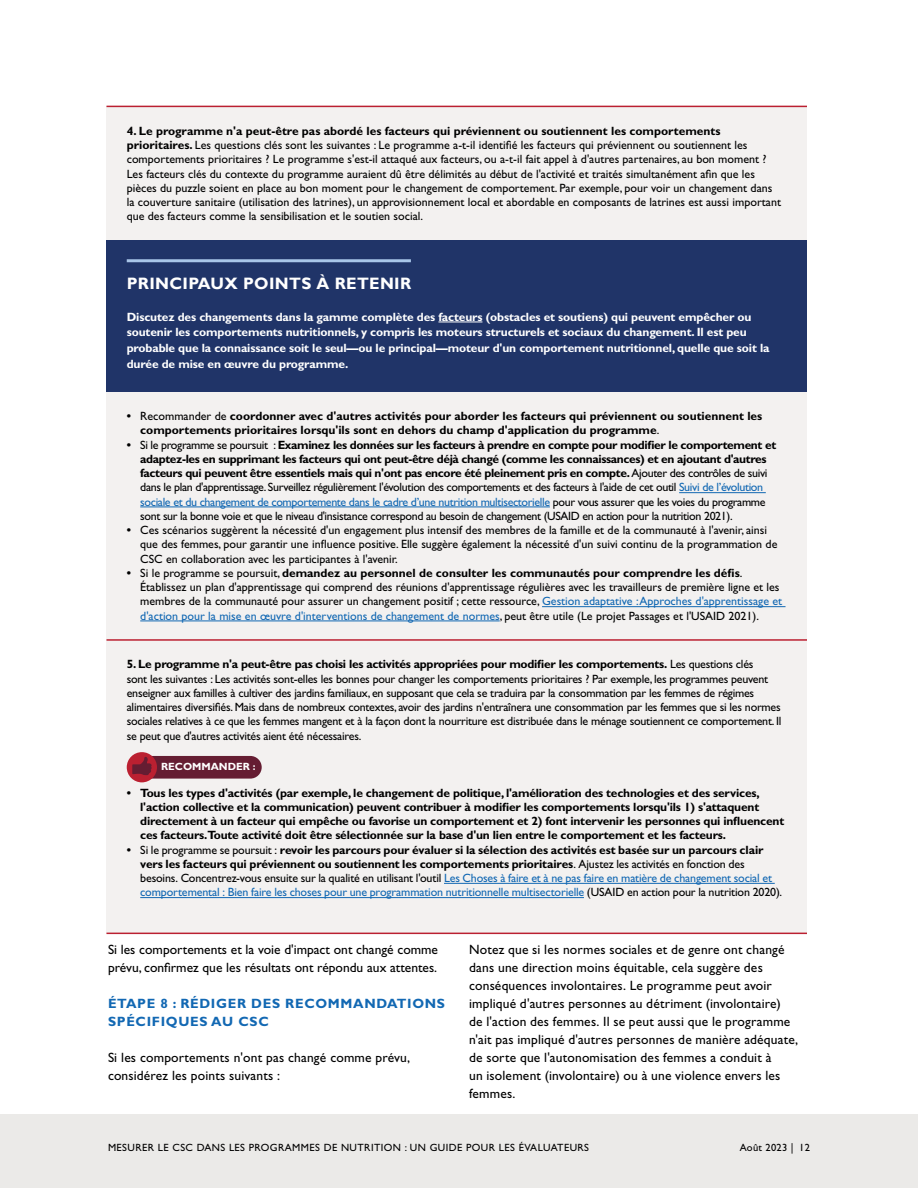
<style>
.page{position:relative;width:918px;height:1188px;background:#fff}
.page>*{position:absolute;margin:0;border:0;box-sizing:border-box;transform-origin:0 0}
.t1{font:700 16.5px "Gill Sans";letter-spacing:.02em;color:#fff}
.t2{font:13.5px/18px "Gill Sans Std";letter-spacing:.01em;color:#000}
.t3{font:700 13.5px/18px "Gill Sans Std";letter-spacing:.05em;color:#1268b3}
.t4{font:12px/14.2px "Gill Sans Std";letter-spacing:-.005em;color:#000}
.t5{font:12px/14.2px "Gill Sans Std";letter-spacing:-.03em;color:#000}
.t6{font:700 12px/14.2px "Gill Sans Std";letter-spacing:-.015em;color:#000}
.t7{font:700 12px/15.8px "Gill Sans Std";letter-spacing:-.01em;color:#fff}
.t8{font:10.5px "Gill Sans Std";letter-spacing:.04em;color:#000}
.t9{font:700 10.5px "Gill Sans Std";color:#fff}
.s1{font-weight:700}
.s2{font-family:"Gill Sans"}
.s3{font-weight:400}
.s4{font-family:"Gill Sans";font-weight:700}
.s5{color:#1268b3}
</style>
<div class="page">
<div style="left:0;top:1114px;width:918px;height:74px;background:#ebeae8"></div>
<div style="left:106px;top:106px;width:701px;height:135px;background:#f3f1f0"></div>
<div style="left:106px;top:392px;width:701px;height:248px;background:#f3f1f0"></div>
<div style="left:106px;top:640px;width:701px;height:293px;background:#f3f1f0"></div>
<div style="left:106px;top:241px;width:701px;height:151px;background:#203468"></div>
<hr style="left:438px;top:322px;width:44px;height:1px;background:#fff">
<hr style="left:127px;top:259px;width:284px;height:3px;background:#a8c5e8">
<hr style="left:106px;top:933px;width:701px;height:1px;background:#bb2031">
<hr style="left:106px;top:639px;width:701px;height:2px;background:#bb2031">
<hr style="left:106px;top:106px;width:701px;height:1px;background:#bb2031">
<hr style="left:679px;top:492px;width:87px;height:1px;background:#1268b3">
<hr style="left:140px;top:507px;width:410px;height:1px;background:#1268b3">
<hr style="left:542px;top:606px;width:244px;height:1px;background:#1268b3">
<hr style="left:140px;top:621px;width:360px;height:1px;background:#1268b3">
<hr style="left:444px;top:883px;width:331px;height:1px;background:#1268b3">
<hr style="left:140px;top:897px;width:444px;height:1px;background:#1268b3">
<div style="left:136px;top:756px;width:126px;height:23px;background:#651d32;border-radius:11px"></div>
<div style="left:127px;top:752px;width:30px;height:30px;background:#bb2031;border-radius:50%"></div>
<svg style="left:132px;top:757px;width:20px;height:18px"></svg>
<p class="t4" style="left:127px;top:124px;width:656px"><span class="s1">4. Le programme n'a peut-être pas abordé les facteurs qui préviennent ou soutiennent les comportements prioritaires.</span> Les questions clés sont les suivantes : Le programme a-t-il identifé les facteurs qui préviennent ou soutiennent les comportements prioritaires ? Le programme s'est-il attaqué aux facteurs, ou a-t-il fait appel à d'autres partenaires, au bon moment ?<br>Les facteurs clés du contexte du programme auraient dû être délimités au début de l'activité et traités simultanément afn que les pièces du puzzle soient en place au bon moment pour le changement de comportement. Par exemple, pour voir un changement dans la couverture sanitaire (utilisation des latrines), un approvisionnement local et abordable en composants de latrines est aussi important que des facteurs comme la sensibilisation et le soutien social.</p>
<h4 class="t1" style="left:127px;top:274px;width:286px">PRINCIPAUX POINTS À RETENIR</h4>
<p class="t7" style="left:127px;top:309px;width:644px">Discutez des changements dans la gamme complète des facteurs (obstacles et soutiens) qui peuvent empêcher ou soutenir les comportements nutritionnels, y compris les moteurs structurels et sociaux du changement. Il est peu probable que la connaissance soit le seul—ou le principal—moteur d'un comportement nutritionnel, quelle que soit la durée de mise en œuvre du programme.</p>
<p class="t6" style="left:140px;top:409px;width:624px;text-indent:-14px"><span class="s2">•</span> <span class="s3">Recommander de</span> coordonner avec d'autres activités pour aborder les facteurs qui préviennent ou soutiennent les comportements prioritaires lorsqu'ils sont en dehors du champ d'application du programme<span class="s3">.</span></p>
<p class="t5" style="left:140px;top:438px;width:637px;text-indent:-14px"><span class="s4">•</span> Si le programme se poursuit : <span class="s1">Examinez les données sur les facteurs à prendre en compte pour modifer le comportement et adaptez-les en supprimant les facteurs qui ont peut-être déjà changé (comme les connaissances) et en ajoutant d'autres facteurs qui peuvent être essentiels mais qui n'ont pas encore été pleinement pris en compte.</span> Ajouter des contrôles de suivi dans le plan d'apprentissage. Surveillez régulièrement l'évolution des comportements et des facteurs à l'aide de cet outil <span class="s5">Suivi de l’évolution sociale et du changement de comportemente dans le cadre d’une nutrition multisectorielle</span> pour vous assurer que les voies du programme sont sur la bonne voie et que le niveau d'insistance correspond au besoin de changement (USAID en action pour la nutrition 2021).</p>
<p class="t4" style="left:140px;top:523px;width:639px;text-indent:-14px"><span class="s4">•</span> Ces scénarios suggèrent la nécessité d'un engagement plus intensif des membres de la famille et de la communauté à l'avenir, ainsi que des femmes, pour garantir une infuence positive. Elle suggère également la nécessité d'un suivi continu de la programmation de<br>CSC en collaboration avec les participantes à l'avenir.</p>
<p class="t4" style="left:140px;top:566px;width:643px;text-indent:-14px"><span class="s4">•</span> Si le programme se poursuit, <span class="s1">demandez au personnel de consulter les communautés pour comprendre les défs</span>.<br>Établissez un plan d'apprentissage qui comprend des réunions d'apprentissage régulières avec les travailleurs de première ligne et les membres de la communauté pour assurer un changement positif ; cette ressource, <span class="s5">Gestion adaptative :Approches d'apprentissage et d'action pour la mise en œuvre d'interventions de changement de normes</span>, peut être utile (Le projet Passages et l'USAID 2021).</p>
<p class="t4" style="left:127px;top:657px;width:656px"><span class="s1">5. Le programme n'a peut-être pas choisi les activités appropriées pour modifer les comportements.</span> Les questions clés<br>sont les suivantes : Les activités sont-elles les bonnes pour changer les comportements prioritaires ? Par exemple, les programmes peuvent enseigner aux familles à cultiver des jardins familiaux, en supposant que cela se traduira par la consommation par les femmes de régimes alimentaires diversifés. Mais dans de nombreux contextes, avoir des jardins n'entraînera une consommation par les femmes que si les normes sociales relatives à ce que les femmes mangent et à la façon dont la nourriture est distribuée dans le ménage soutiennent ce comportement. Il se peut que d'autres activités aient été nécessaires.</p>
<p class="t9" style="left:161px;top:760px;width:96px">RECOMMANDER :</p>
<p class="t6" style="left:140px;top:785px;width:646px;text-indent:-14px"><span class="s2">•</span> Tous les types d'activités (par exemple, le changement de politique, l'amélioration des technologies et des services, l'action collective et la communication) peuvent contribuer à modifer les comportements lorsqu'ils 1) s'attaquent directement à un facteur qui empêche ou favorise un comportement et 2) font intervenir les personnes qui infuencent ces facteurs.Toute activité doit être sélectionnée sur la base d'un lien entre le comportement et les facteurs.</p>
<p class="t4" style="left:140px;top:843px;width:644px;text-indent:-14px"><span class="s4">•</span> Si le programme se poursuit : <span class="s1">revoir les parcours pour évaluer si la sélection des activités est basée sur un parcours clair vers les facteurs qui préviennent ou soutiennent les comportements prioritaires</span>. Ajustez les activités en fonction des besoins. Concentrez-vous ensuite sur la qualité en utilisant l'outil <span class="s5">Les Choses à faire et à ne pas faire en matière de changement social et comportemental : Bien faire les choses pour une programmation nutritionnelle multisectorielle</span> (USAID en action pour la nutrition 2020).</p>
<p class="t2" style="left:108px;top:941px;width:332px">Si les comportements et la voie d'impact ont changé comme prévu, confrmez que les résultats ont répondu aux attentes.</p>
<p class="t3" style="left:108px;top:994px;width:339px">ÉTAPE 8 : RÉDIGER DES RECOMMANDATIONS<br>SPÉCIFIQUES AU CSC</p>
<p class="t2" style="left:108px;top:1049px;width:303px">Si les comportements n'ont pas changé comme prévu, considérez les points suivants :</p>
<p class="t2" style="left:469px;top:941px;width:331px">Notez que si les normes sociales et de genre ont changé dans une direction moins équitable, cela suggère des conséquences involontaires. Le programme peut avoir impliqué d'autres personnes au détriment (involontaire)<br>de l'action des femmes. Il se peut aussi que le programme n'ait pas impliqué d'autres personnes de manière adéquate, de sorte que l'autonomisation des femmes a conduit à<br>un isolement (involontaire) ou à une violence envers les femmes.</p>
<p class="t8" style="left:108px;top:1142px;width:483px">MESURER LE CSC DANS LES PROGRAMMES DE NUTRITION : UN GUIDE POUR LES ÉVALUATEURS</p>
<p class="t8" style="left:740px;top:1142px;width:72px">Août 2023 | 12</p>
</div>
